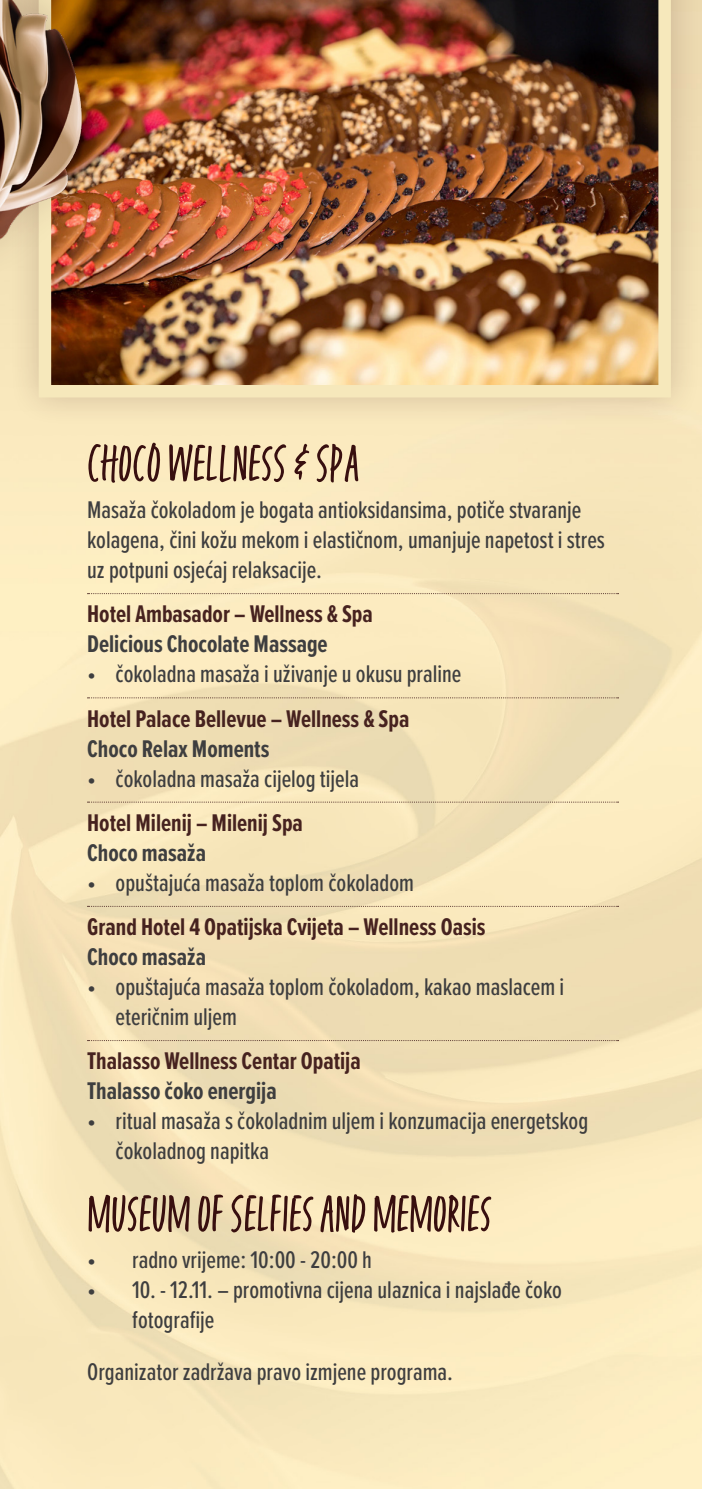
<style>
.page{position:relative;width:702px;height:1489px;background:#fff}
.page>*{position:absolute;margin:0;border:0;box-sizing:border-box;transform-origin:0 0}
.t1{font:60px "Fave Condensed One Pro";color:#380f0f}
.t2{font:500 25px/30px "Proxima Nova Ex Cn";color:#3e3e3f}
.t3{font:700 25px/30px "Proxima Nova Ex Cn";color:#46221f}
.t4{font:700 25px "Proxima Nova Ex Cn";color:#3e3e3f}
.s1{color:#3e3e3f}
.s2{font-weight:700;color:#46221f}
.s3{font-weight:500;color:#3e3e3f}
</style>
<div class="page">
<img style="left:0;top:289px;width:702px;height:1199px">
<svg style="left:87px;top:593px;width:531px;height:1px"></svg>
<svg style="left:87px;top:697px;width:531px;height:1px"></svg>
<svg style="left:87px;top:801px;width:531px;height:1px"></svg>
<svg style="left:87px;top:905px;width:531px;height:1px"></svg>
<svg style="left:87px;top:1040px;width:531px;height:1px"></svg>
<div style="left:8px;top:0;width:694px;height:429px;background:#380f0f;opacity:.2"></div>
<img style="left:39px;top:0;width:632px;height:397px">
<div style="left:623px;top:514px;width:79px;height:54px;background:#f6e5b9"></div>
<div style="left:0;top:0;width:127px;height:289px;background:#380f0f;opacity:.2"></div>
<img style="left:0;top:0;width:103px;height:260px">
<p class="t1" style="left:87px;top:434px;width:274px">CHOCO WELLNESS &amp; SPA</p>
<p class="t2" style="left:87px;top:494px;width:519px">Masaža čokoladom je bogata antioksidansima, potiče stvaranje kolagena, čini kožu mekom i elastičnom, umanjuje napetost i stres uz potpuni osjećaj relaksacije.</p>
<p class="t3" style="left:87px;top:598px;width:287px">Hotel Ambasador – Wellness &amp; Spa<br><span class="s1">Delicious Chocolate Massage</span></p>
<p class="t2" style="left:87px;top:651px;width:376px;line-height:44.2px">• čokoladna masaža i uživanje u okusu praline<br><span class="s2">Hotel Palace Bellevue – Wellness &amp; Spa</span></p>
<p class="t4" style="left:87px;top:730px;width:184px">Choco Relax Moments</p>
<p class="t2" style="left:87px;top:755px;width:273px;line-height:44.2px">• čokoladna masaža cijelog tijela<br><span class="s2">Hotel Milenij – Milenij Spa</span></p>
<p class="t4" style="left:87px;top:834px;width:120px">Choco masaža</p>
<p class="t3" style="left:87px;top:859px;width:400px;line-height:44.2px"><span class="s3">• opuštajuća masaža toplom čokoladom<br></span>Grand Hotel 4 Opatijska Cvijeta – Wellness Oasis</p>
<p class="t4" style="left:87px;top:938px;width:120px">Choco masaža</p>
<p class="t2" style="left:116px;top:970px;width:450px;text-indent:-28px">• opuštajuća masaža toplom čokoladom, kakao maslacem i eteričnim uljem</p>
<p class="t3" style="left:87px;top:1045px;width:275px">Thalasso Wellness Centar Opatija<br><span class="s1">Thalasso čoko energija</span></p>
<p class="t2" style="left:116px;top:1105px;width:474px;text-indent:-28px">• ritual masaža s čokoladnim uljem i konzumacija energetskog čokoladnog napitka</p>
<p class="t1" style="left:87px;top:1184px;width:406px">MUSEUM OF SELFIES AND MEMORIES</p>
<p class="t2" style="left:87px;top:1244px;width:286px">• radno vrijeme: 10:00 - 20:00 h</p>
<p class="t2" style="left:132px;top:1274px;width:431px;text-indent:-45px">• 10. - 12.11. – promotivna cijena ulaznica i najslađe čoko fotografije</p>
<p class="t2" style="left:87px;top:1355px;width:367px">Organizator zadržava pravo izmjene programa.</p>
</div>
